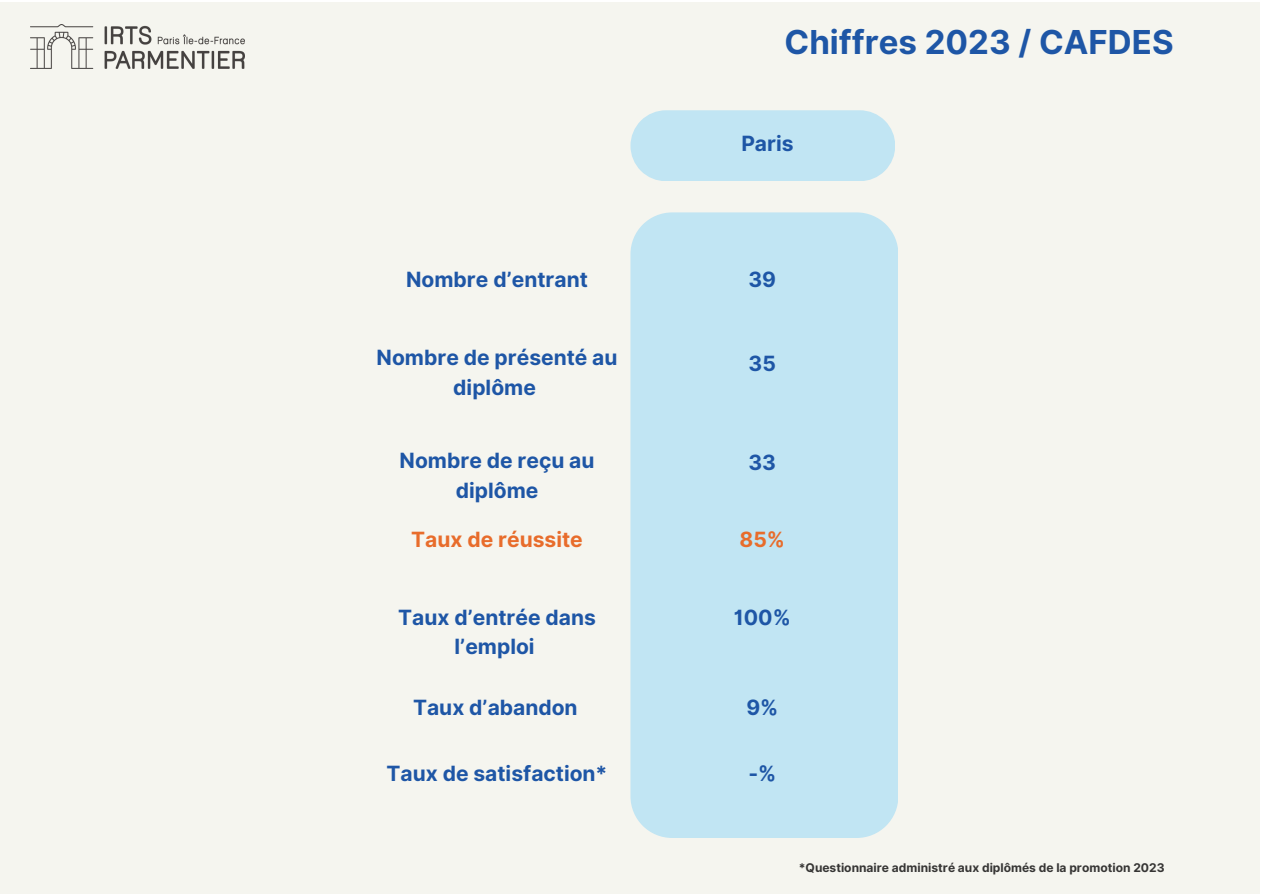
<style>
.page{position:relative;width:1263px;height:894px;background:#fff}
.page>*{position:absolute;margin:0;border:0;box-sizing:border-box;transform-origin:0 0}
.t1{font:700 33px "Inter";color:#1e56a6}
.t2{font:700 21px/29.2px "Inter";color:#1e56a6;text-align:center}
.t3{font:700 21px "Inter";color:#e86c2b}
.t4{font:700 12px "Inter";color:#363534}
</style>
<div class="page">
<div style="left:0;top:2px;width:1260px;height:891px;background:#f5f5ef"></div>
<div style="left:630px;top:212px;width:268px;height:625px;background:#c1e5f3"></div>
<svg style="left:630px;top:110px;width:265px;height:71px;background:#c4e5f2"></svg>
<img style="left:31px;top:25px;width:213px;height:44px">
<h1 class="t1" style="left:784px;top:18px;width:391px">Chiffres 2023 / CAFDES</h1>
<p class="t2" style="left:741px;top:129px;width:54px">Paris</p>
<p class="t2" style="left:406px;top:265px;width:183px">Nombre d’entrant</p>
<p class="t2" style="left:748px;top:265px;width:29px">39</p>
<p class="t2" style="left:377px;top:343px;width:242px">Nombre de présenté au diplôme</p>
<p class="t2" style="left:749px;top:349px;width:29px">35</p>
<p class="t2" style="left:400px;top:446px;width:196px">Nombre de reçu au diplôme</p>
<p class="t2" style="left:748px;top:448px;width:29px">33</p>
<p class="t3" style="left:411px;top:523px;width:173px">Taux de réussite</p>
<p class="t3" style="left:740px;top:523px;width:47px">85%</p>
<p class="t2" style="left:398px;top:602px;width:199px">Taux d’entrée dans l’emploi</p>
<p class="t2" style="left:413px;top:693px;width:166px">Taux d’abandon</p>
<p class="t2" style="left:734px;top:602px;width:58px">100%</p>
<p class="t2" style="left:746px;top:693px;width:33px">9%</p>
<p class="t2" style="left:387px;top:759px;width:222px">Taux de satisfaction*</p>
<p class="t2" style="left:748px;top:759px;width:29px">-%</p>
<p class="t4" style="left:799px;top:859px;width:367px">*Questionnaire administré aux diplômés de la promotion 2023</p>
</div>
